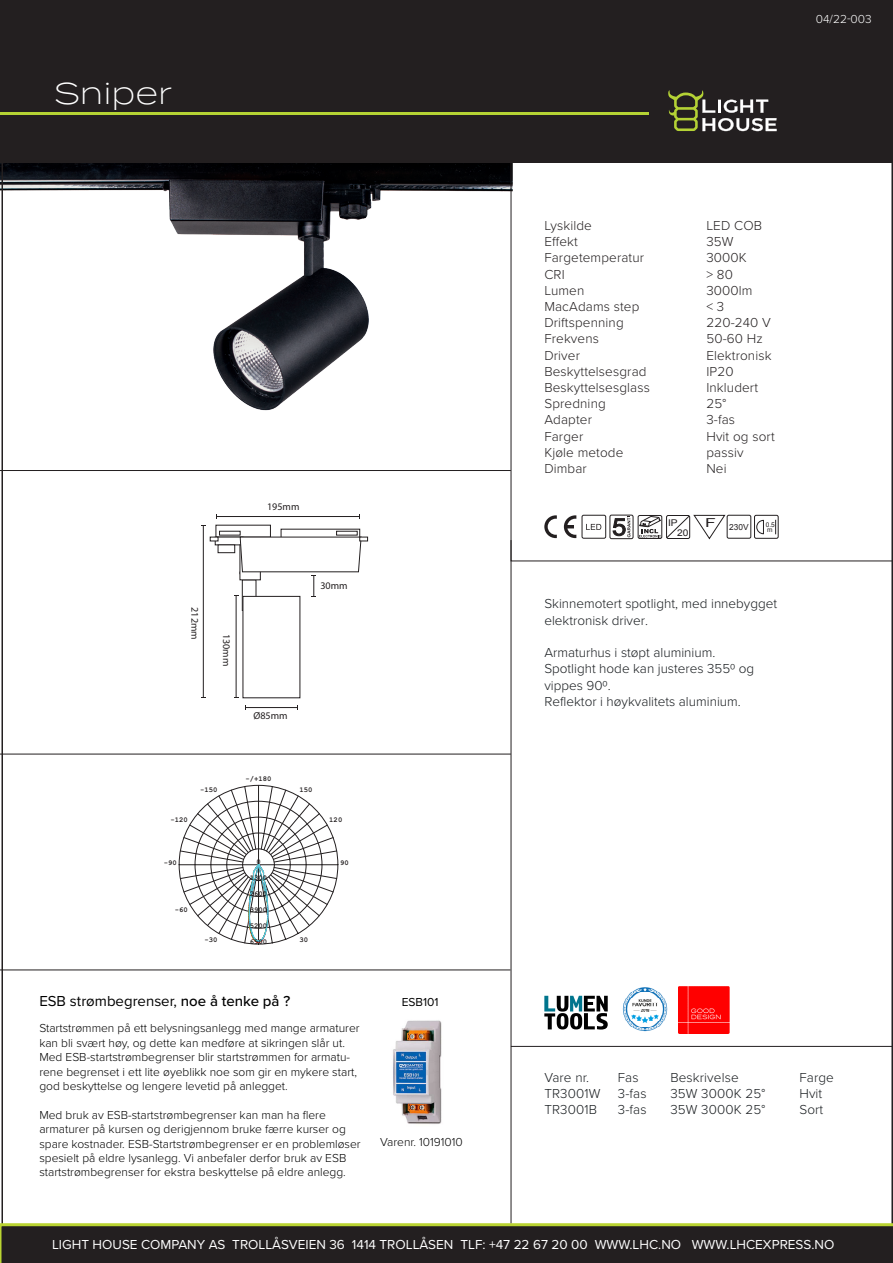
<style>
.page{position:relative;width:893px;height:1263px;background:#fff}
.page>*{position:absolute;margin:0;border:0;box-sizing:border-box;transform-origin:0 0}
.t1{font:300 30px "Termina";color:#fff}
.t2{font:15px "Proxima Nova";color:#000}
.t3{font:300 13.5px "Proxima Nova";letter-spacing:.01em;color:#231f20}
.t4{font:300 13.5px/16.2px "Proxima Nova";color:#181c1f}
.t5{font:13.5px "Proxima Nova";color:#fff}
.t6{font:300 12px/14.4px "Proxima Nova";color:#000}
.t7{font:300 12px "Proxima Nova";color:#fff}
.t8{font:12px "Proxima Nova";color:#000}
.t9{font:10.05px "Myriad Pro";color:#231f20}
.t10{font:9.3px/10.2px "Arial";color:#231f20;scale:1.1 1}
.t11{font:8.4px "Arial";color:#231f20}
.t12{font:700 7.2px "Courier New";color:#231f20}
.t13{font:6.6px/5.2px "Arial";color:#231f20}
.s1{font-weight:500}
</style>
<div class="page">
<img style="left:0;top:162px;width:511px;height:312px">
<svg style="left:281px;top:529px;width:79px;height:12px"></svg>
<hr style="left:245px;top:707px;width:52px;height:1px;background:#231f20">
<hr style="left:203px;top:525px;width:1px;height:172px;background:#231f20">
<svg style="left:219px;top:531px;width:22px;height:4px"></svg>
<hr style="left:216px;top:516px;width:143px;height:1px;background:#231f20">
<svg style="left:201px;top:536px;width:167px;height:162px"></svg>
<svg style="left:178px;top:785px;width:161px;height:160px"></svg>
<img style="left:678px;top:987px;width:51px;height:46px">
<div style="left:0;top:0;width:893px;height:162px;background:#231f20"></div>
<svg style="left:0;top:1223px;width:893px;height:40px;background:#2f2e22"></svg>
<hr style="left:511px;top:540px;width:1px;height:683px;background:#231f20">
<img style="left:622px;top:987px;width:46px;height:45px">
<hr style="left:0;top:113px;width:649px;height:2px;background:#b5d334">
<svg style="left:668px;top:90px;width:109px;height:41px"></svg>
<hr style="left:0;top:470px;width:511px;height:1px;background:#231f20">
<hr style="left:511px;top:1046px;width:382px;height:1px;background:#231f20">
<hr style="left:0;top:754px;width:511px;height:1px;background:#231f20">
<hr style="left:0;top:969px;width:510px;height:1px;background:#231f20">
<svg style="left:544px;top:996px;width:64px;height:33px"></svg>
<svg style="left:511px;top:162px;width:382px;height:399px"></svg>
<img style="left:393px;top:1020px;width:49px;height:104px">
<p class="t1" style="left:54px;top:72px;width:119px">Sniper</p>
<p class="t9" style="left:267px;top:500px;width:34px">195mm</p>
<p class="t9" style="left:201px;top:607px;width:34px;rotate:90deg">212mm</p>
<p class="t9" style="left:233px;top:633px;width:34px;rotate:90deg">130mm</p>
<p class="t9" style="left:253px;top:710px;width:36px">Ø85mm</p>
<p class="t9" style="left:320px;top:580px;width:29px">30mm</p>
<p class="t12" style="left:170px;top:815px;width:19px">-120</p>
<p class="t12" style="left:164px;top:858px;width:15px">-90</p>
<p class="t12" style="left:200px;top:785px;width:19px">-150</p>
<p class="t12" style="left:175px;top:905px;width:15px">-60</p>
<p class="t12" style="left:205px;top:935px;width:15px">-30</p>
<p class="t12" style="left:245px;top:774px;width:28px">-/+180</p>
<p class="t12" style="left:256px;top:858px;width:6px">0</p>
<p class="t12" style="left:250px;top:873px;width:19px">1300</p>
<p class="t12" style="left:250px;top:889px;width:19px">2600</p>
<p class="t12" style="left:250px;top:905px;width:19px">3900</p>
<p class="t12" style="left:250px;top:921px;width:19px">5200</p>
<p class="t12" style="left:250px;top:937px;width:19px">6500</p>
<p class="t12" style="left:299px;top:785px;width:15px">150</p>
<p class="t12" style="left:329px;top:815px;width:15px">120</p>
<p class="t12" style="left:340px;top:858px;width:10px">90</p>
<p class="t12" style="left:299px;top:935px;width:10px">30</p>
<p class="t2" style="left:39px;top:992px;width:253px">ESB strømbegrenser, <span class="s1">noe å tenke på ?</span></p>
<p class="t8" style="left:402px;top:995px;width:38px">ESB101</p>
<p class="t6" style="left:39px;top:1021px;width:322px">Startstrømmen på ett belysningsanlegg med mange armaturer kan bli svært høy, og dette kan medføre at sikringen slår ut.<br>Med ESB-startstrømbegrenser blir startstrømmen for armatu&shy;rene begrenset i ett lite øyeblikk noe som gir en mykere start, god beskyttelse og lengere levetid på anlegget.</p>
<p class="t6" style="left:39px;top:1108px;width:323px">Med bruk av ESB-startstrømbegrenser kan man ha flere armaturer på kursen og derigjennom bruke færre kurser og spare kostnader. ESB-Startstrømbegrenser er en problemløser spesielt på eldre lysanlegg. Vi anbefaler derfor bruk av ESB startstrømbegrenser for ekstra beskyttelse på eldre anlegg.</p>
<p class="t6" style="left:380px;top:1135px;width:84px">Varenr. 10191010</p>
<p class="t7" style="left:816px;top:12px;width:57px">04/22-003</p>
<p class="t3" style="left:544px;top:217px;width:49px">Lyskilde</p>
<p class="t3" style="left:706px;top:217px;width:57px">LED COB</p>
<p class="t3" style="left:544px;top:234px;width:35px">Effekt</p>
<p class="t3" style="left:706px;top:234px;width:29px">35W</p>
<p class="t3" style="left:544px;top:250px;width:101px">Fargetemperatur</p>
<p class="t3" style="left:706px;top:250px;width:42px">3000K</p>
<p class="t3" style="left:544px;top:266px;width:22px">CRI</p>
<p class="t3" style="left:706px;top:266px;width:28px">&gt; 80</p>
<p class="t3" style="left:544px;top:282px;width:42px">Lumen</p>
<p class="t3" style="left:706px;top:282px;width:48px">3000lm</p>
<p class="t3" style="left:544px;top:298px;width:97px">MacAdams step</p>
<p class="t3" style="left:706px;top:298px;width:19px">&lt; 3</p>
<p class="t3" style="left:544px;top:315px;width:81px">Driftspenning</p>
<p class="t3" style="left:706px;top:315px;width:66px">220-240 V</p>
<p class="t3" style="left:544px;top:331px;width:56px">Frekvens</p>
<p class="t3" style="left:706px;top:331px;width:58px">50-60 Hz</p>
<p class="t3" style="left:544px;top:347px;width:37px">Driver</p>
<p class="t3" style="left:706px;top:347px;width:67px">Elektronisk</p>
<p class="t3" style="left:544px;top:363px;width:104px">Beskyttelsesgrad</p>
<p class="t3" style="left:706px;top:363px;width:29px">IP20</p>
<p class="t3" style="left:544px;top:379px;width:107px">Beskyttelsesglass</p>
<p class="t3" style="left:706px;top:379px;width:53px">Inkludert</p>
<p class="t3" style="left:544px;top:396px;width:63px">Spredning</p>
<p class="t3" style="left:706px;top:396px;width:21px">25°</p>
<p class="t3" style="left:544px;top:412px;width:49px">Adapter</p>
<p class="t3" style="left:706px;top:412px;width:30px">3-fas</p>
<p class="t3" style="left:544px;top:428px;width:40px">Farger</p>
<p class="t3" style="left:706px;top:428px;width:70px">Hvit og sort</p>
<p class="t3" style="left:544px;top:444px;width:81px">Kjøle metode</p>
<p class="t3" style="left:706px;top:444px;width:39px">passiv</p>
<p class="t3" style="left:544px;top:460px;width:44px">Dimbar</p>
<p class="t3" style="left:706px;top:460px;width:22px">Nei</p>
<p class="t10" style="left:677px;top:517px;width:12px;text-indent:-9px">IP<br>20</p>
<p class="t11" style="left:705px;top:521px;width:45px"><sup>F</sup> 230V</p>
<p class="t13" style="left:766px;top:522px;width:11px">0.5 m</p>
<p class="t4" style="left:544px;top:596px;width:234px">Skinnemotert spotlight, med innebygget elektronisk driver.</p>
<p class="t4" style="left:544px;top:645px;width:172px">Armaturhus i støpt aluminium.</p>
<p class="t4" style="left:544px;top:661px;width:211px">Spotlight hode kan justeres 3550 og vippes 900.</p>
<p class="t4" style="left:544px;top:693px;width:198px">Reflektor i høykvalitets aluminium.</p>
<p class="t4" style="left:544px;top:1069px;width:46px">Vare nr.</p>
<p class="t4" style="left:618px;top:1069px;width:22px">Fas</p>
<p class="t4" style="left:670px;top:1069px;width:70px">Beskrivelse</p>
<p class="t4" style="left:799px;top:1069px;width:36px">Farge</p>
<p class="t4" style="left:544px;top:1085px;width:58px">TR3001W</p>
<p class="t4" style="left:618px;top:1085px;width:30px">3-fas</p>
<p class="t4" style="left:670px;top:1085px;width:96px">35W 3000K 25°</p>
<p class="t4" style="left:799px;top:1085px;width:24px">Hvit</p>
<p class="t4" style="left:544px;top:1102px;width:54px">TR3001B</p>
<p class="t4" style="left:618px;top:1102px;width:30px">3-fas</p>
<p class="t4" style="left:670px;top:1102px;width:96px">35W 3000K 25°</p>
<p class="t4" style="left:799px;top:1102px;width:25px">Sort</p>
<p class="t5" style="left:52px;top:1236px;width:784px">LIGHT HOUSE COMPANY AS TROLLÅSVEIEN 36 1414 TROLLÅSEN TLF: +47 22 67 20 00 WWW.LHC.NO WWW.LHCEXPRESS.NO</p>
</div>
